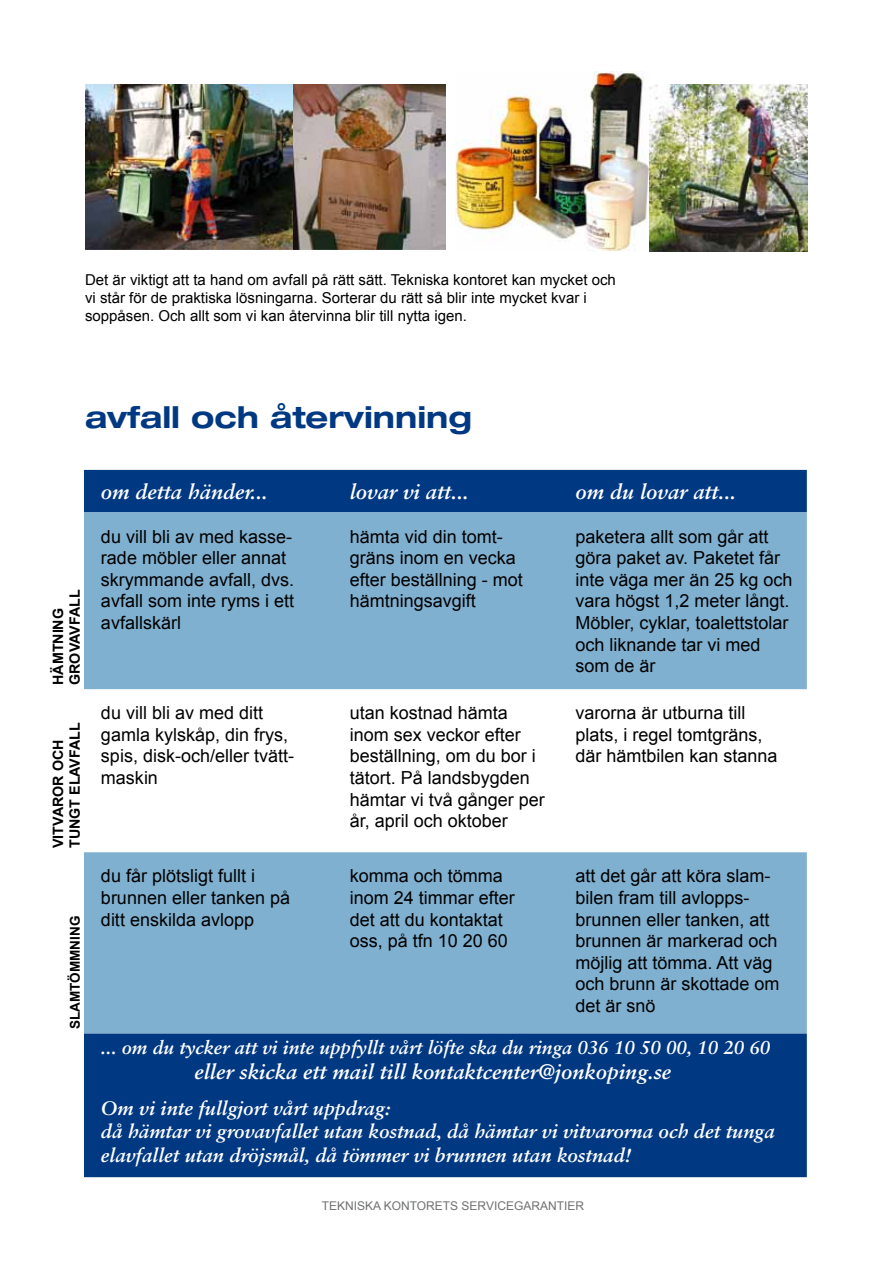
<style>
.page{position:relative;width:893px;height:1263px;background:#fff}
.page>*{position:absolute;margin:0;border:0;box-sizing:border-box;transform-origin:0 0}
.t1{font:700 expanded 30px "Helvetica Neue";color:#003882}
.t2{font:italic 700 21px "Sabon";color:#fff}
.t3{font:italic 700 19.5px/23.4px "Sabon";color:#fff}
.t4{font:italic 700 18.75px "Sabon";color:#fff}
.t5{font:18px/21.6px "Arial";color:#000}
.t6{font:15px/18px "Arial";color:#000}
.t7{font:700 14.25px/16.5px "Arial";color:#000}
.t8{font:700 13.5px "Arial";color:#000}
.t9{font:12px "Arial";color:#707172}
</style>
<div class="page">
<img style="left:85px;top:84px;width:361px;height:166px">
<div style="left:84px;top:470px;width:723px;height:707px;background:#003882"></div>
<svg style="left:84px;top:512px;width:723px;height:521px;fill:#80b0d0"></svg>
<img style="left:455px;top:71px;width:194px;height:179px">
<img style="left:649px;top:84px;width:159px;height:167px">
<p class="t6" style="left:85px;top:271px;width:532px">Det är viktigt att ta hand om avfall på rätt sätt. Tekniska kontoret kan mycket och vi står för de praktiska lösningarna. Sorterar du rätt så blir inte mycket kvar i soppåsen. Och allt som vi kan återvinna blir till nytta igen.</p>
<h1 class="t1" style="left:85px;top:398px;width:388px">avfall och återvinning</h1>
<p class="t7" style="left:50px;top:685px;width:97px;rotate:-90deg">HÄMTNING<br>GROVAVFALL</p>
<p class="t7" style="left:50px;top:848px;width:127px;rotate:-90deg">VITVAROR OCH<br>TUNGT ELAVFALL</p>
<p class="t8" style="left:66px;top:1029px;width:115px;rotate:-90deg">SLAMTÖMMNING</p>
<p class="t2" style="left:101px;top:479px;width:168px">om detta händer...</p>
<p class="t2" style="left:350px;top:479px;width:121px">lovar vi att...</p>
<p class="t2" style="left:575px;top:479px;width:162px">om du lovar att...</p>
<p class="t5" style="left:101px;top:526px;width:195px">du vill bli av med kasse&shy;rade möbler eller annat skrymmande avfall, dvs. avfall som inte ryms i ett avfallskärl</p>
<p class="t5" style="left:350px;top:526px;width:175px">hämta vid din tomt&shy;gräns inom en vecka efter beställning - mot hämtningsavgift</p>
<p class="t5" style="left:575px;top:526px;width:219px">paketera allt som går att göra paket av. Paketet får inte väga mer än 25 kg och vara högst 1,2 meter långt.<br>Möbler, cyklar, toalettstolar och liknande tar vi med som de är</p>
<p class="t5" style="left:101px;top:702px;width:195px">du vill bli av med ditt gamla kylskåp, din frys, spis, disk-och/eller tvätt&shy;maskin</p>
<p class="t5" style="left:350px;top:702px;width:197px">utan kostnad hämta inom sex veckor efter beställning, om du bor i tätort. På landsbygden hämtar vi två gånger per år, april och oktober</p>
<p class="t5" style="left:575px;top:702px;width:204px">varorna är utburna till plats, i regel tomtgräns, där hämtbilen kan stanna</p>
<p class="t5" style="left:101px;top:865px;width:191px">du får plötsligt fullt i brunnen eller tanken på ditt enskilda avlopp</p>
<p class="t5" style="left:350px;top:865px;width:167px">komma och tömma inom 24 timmar efter det att du kontaktat oss, på tfn 10 20 60</p>
<p class="t5" style="left:575px;top:865px;width:206px">att det går att köra slam&shy;bilen fram till avlopps&shy;brunnen eller tanken, att brunnen är markerad och möjlig att tömma. Att väg och brunn är skottade om det är snö</p>
<p class="t4" style="left:101px;top:1036px;width:671px">... om du tycker att vi inte uppfyllt vårt löfte ska du ringa 036 10 50 00, 10 20 60</p>
<p class="t2" style="left:194px;top:1059px;width:478px">eller skicka ett mail till kontaktcenter@jonkoping.se</p>
<p class="t3" style="left:101px;top:1096px;width:675px">Om vi inte fullgjort vårt uppdrag:<br>då hämtar vi grovavfallet utan kostnad, då hämtar vi vitvarorna och det tunga elavfallet utan dröjsmål, då tömmer vi brunnen utan kostnad!</p>
<p class="t9" style="left:322px;top:1198px;width:264px">TEKNISKA KONTORETS SERVICEGARANTIER</p>
</div>
